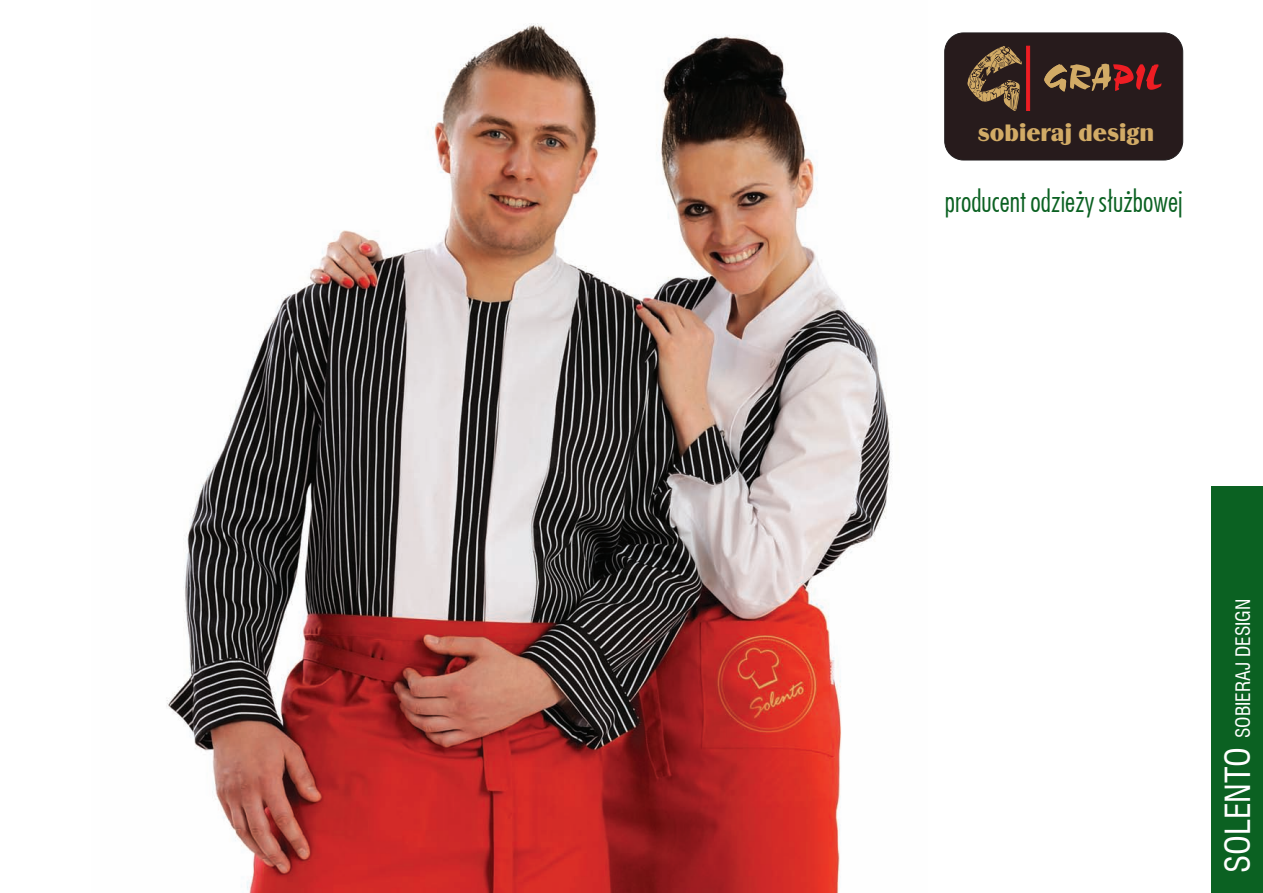
<style>
.page{position:relative;width:1263px;height:893px;background:#fff}
.page>*{position:absolute;margin:0;border:0;box-sizing:border-box;transform-origin:0 0}
.t1{font:29.1px "Fujiyama Light PL";color:#0b6122}
.t2{font:24.75px "Binner D";color:#d2ab66}
.t3{font:condensed 19.5px "Swiss 721 BT";color:#fff}
.s1{font-size:33.9px}
</style>
<div class="page">
<img style="left:166px;top:23px;width:726px;height:870px">
<div style="left:945px;top:33px;width:238px;height:127px;background:#271b1c;border-radius:19px"></div>
<div style="left:945px;top:33px;width:238px;height:127px;border:1px solid #231f20;border-radius:19px"></div>
<hr style="left:1026px;top:46px;width:4px;height:64px;background:#e61c22">
<svg style="left:967px;top:46px;width:55px;height:65px"></svg>
<svg style="left:1044px;top:64px;width:117px;height:27px"></svg>
<div style="left:1211px;top:487px;width:52px;height:406px;background:#0b6122"></div>
<p class="t2" style="left:978px;top:123px;width:178px">sobieraj design</p>
<p class="t1" style="left:945px;top:184px;width:239px">producent odzieży służbowej</p>
<p class="t3" style="left:1231px;top:873px;width:276px;rotate:-90deg"><span class="s1">SOLENTO</span> SOBIERAJ DESIGN</p>
</div>
